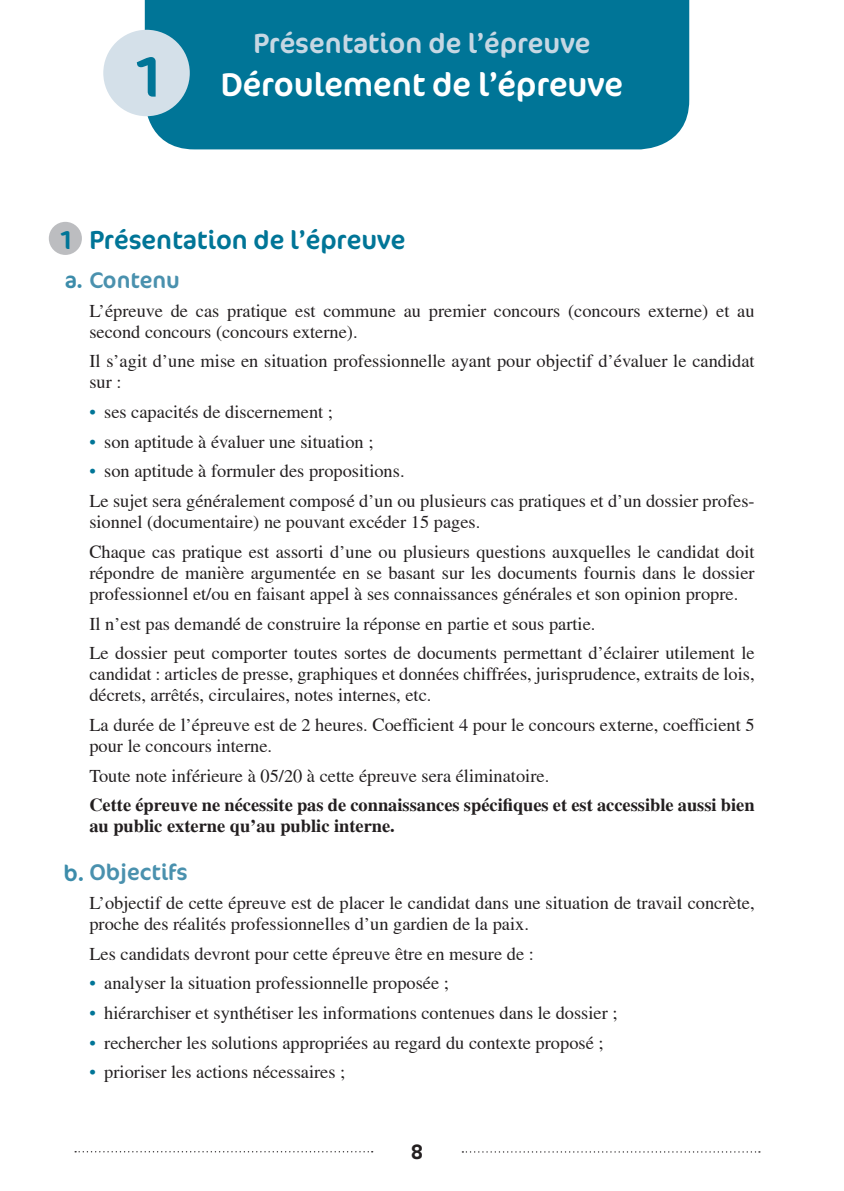
<style>
.page{position:relative;width:844px;height:1191px;background:#fff}
.page>*{position:absolute;margin:0;border:0;box-sizing:border-box;transform-origin:0 0}
.t1{font:57.75px "Cocon OT";color:#007597}
.t2{font:33.25px "Cocon OT";letter-spacing:-.005em;color:#fff}
.t3{font:28px "Cocon OT";color:#c6d7e3}
.t4{font:26.25px "Cocon OT";color:#007597}
.t5{font:22.75px "Cocon OT";color:#4a91ae}
.t6{font:21px "Cocon OT";color:#231f20}
.t7{font:18.38px/21px "Times";color:#231f20}
.t8{font:700 18.38px/21px "Times";color:#231f20}
.s1{color:#3c8caa}
.s2{color:#007597}
</style>
<div class="page">
<svg style="left:462px;top:1151px;width:297px;height:1px"></svg>
<svg style="left:75px;top:1151px;width:297px;height:1px"></svg>
<div style="left:145px;top:0;width:544px;height:149px;background:#007597"></div>
<div style="left:103px;top:30px;width:87px;height:86px;background:#d4e0e9;border-radius:50%"></div>
<div style="left:49px;top:222px;width:33px;height:33px;background:#bcbdc0;border-radius:50%"></div>
<h1 class="t1" style="left:129px;top:43px;width:36px">1</h1>
<h3 class="t3" style="left:253px;top:27px;width:338px">Présentation de l’épreuve</h3>
<h2 class="t2" style="left:221px;top:65px;width:404px">Déroulement de l’épreuve</h2>
<h3 class="t4" style="left:89px;top:224px;width:317px">Présentation de l’épreuve</h3>
<p class="t5" style="left:65px;top:267px;width:117px"><span class="s1">a.</span> Contenu</p>
<p class="t7" style="left:89px;top:300px;width:666px">L’épreuve de cas pratique est commune au premier concours (concours externe) et au second concours (concours externe).</p>
<p class="t7" style="left:89px;top:350px;width:666px">Il s’agit d’une mise en situation professionnelle ayant pour objectif d’évaluer le candidat sur :</p>
<p class="t7" style="left:89px;top:401px;width:245px"><span class="s2">•</span> ses capacités de discernement ;</p>
<p class="t7" style="left:89px;top:431px;width:285px"><span class="s2">•</span> son aptitude à évaluer une situation ;</p>
<p class="t7" style="left:89px;top:456px;width:666px;line-height:29.8px"><span class="s2">•</span> son aptitude à formuler des propositions.<br>Le sujet sera généralement composé d’un ou plusieurs cas pratiques et d’un dossier profes-</p>
<p class="t7" style="left:89px;top:507px;width:666px;line-height:29.8px">sionnel (documentaire) ne pouvant excéder 15 pages.<br>Chaque cas pratique est assorti d’une ou plusieurs questions auxquelles le candidat doit</p>
<p class="t7" style="left:89px;top:562px;width:666px">répondre de manière argumentée en se basant sur les documents fournis dans le dossier professionnel et/ou en faisant appel à ses connaissances générales et son opinion propre.</p>
<p class="t7" style="left:89px;top:608px;width:666px;line-height:29.8px">Il n’est pas demandé de construire la réponse en partie et sous partie.<br>Le dossier peut comporter toutes sortes de documents permettant d’éclairer utilement le</p>
<p class="t7" style="left:89px;top:663px;width:666px">candidat : articles de presse, graphiques et données chiffrées, jurisprudence, extraits de lois, décrets, arrêtés, circulaires, notes internes, etc.</p>
<p class="t7" style="left:89px;top:714px;width:666px">La durée de l’épreuve est de 2 heures. Coefficient 4 pour le concours externe, coefficient 5 pour le concours interne.</p>
<p class="t7" style="left:89px;top:765px;width:461px">Toute note inférieure à 05/20 à cette épreuve sera éliminatoire.</p>
<p class="t8" style="left:89px;top:795px;width:666px">Cette épreuve ne nécessite pas de connaissances spécifiques et est accessible aussi bien au public externe qu’au public interne.</p>
<p class="t5" style="left:63px;top:859px;width:126px"><span class="s1">b.</span> Objectifs</p>
<p class="t7" style="left:89px;top:892px;width:666px">L’objectif de cette épreuve est de placer le candidat dans une situation de travail concrète, proche des réalités professionnelles d’un gardien de la paix.</p>
<p class="t7" style="left:89px;top:942px;width:446px">Les candidats devront pour cette épreuve être en mesure de :</p>
<p class="t7" style="left:89px;top:972px;width:361px"><span class="s2">•</span> analyser la situation professionnelle proposée ;</p>
<p class="t7" style="left:89px;top:1002px;width:529px"><span class="s2">•</span> hiérarchiser et synthétiser les informations contenues dans le dossier ;</p>
<p class="t7" style="left:89px;top:1031px;width:515px"><span class="s2">•</span> rechercher les solutions appropriées au regard du contexte proposé ;</p>
<p class="t7" style="left:89px;top:1061px;width:257px"><span class="s2">•</span> prioriser les actions nécessaires ;</p>
<h3 class="t4" style="left:57px;top:224px;width:17px">1</h3>
<p class="t6" style="left:410px;top:1139px;width:14px">8</p>
</div>
